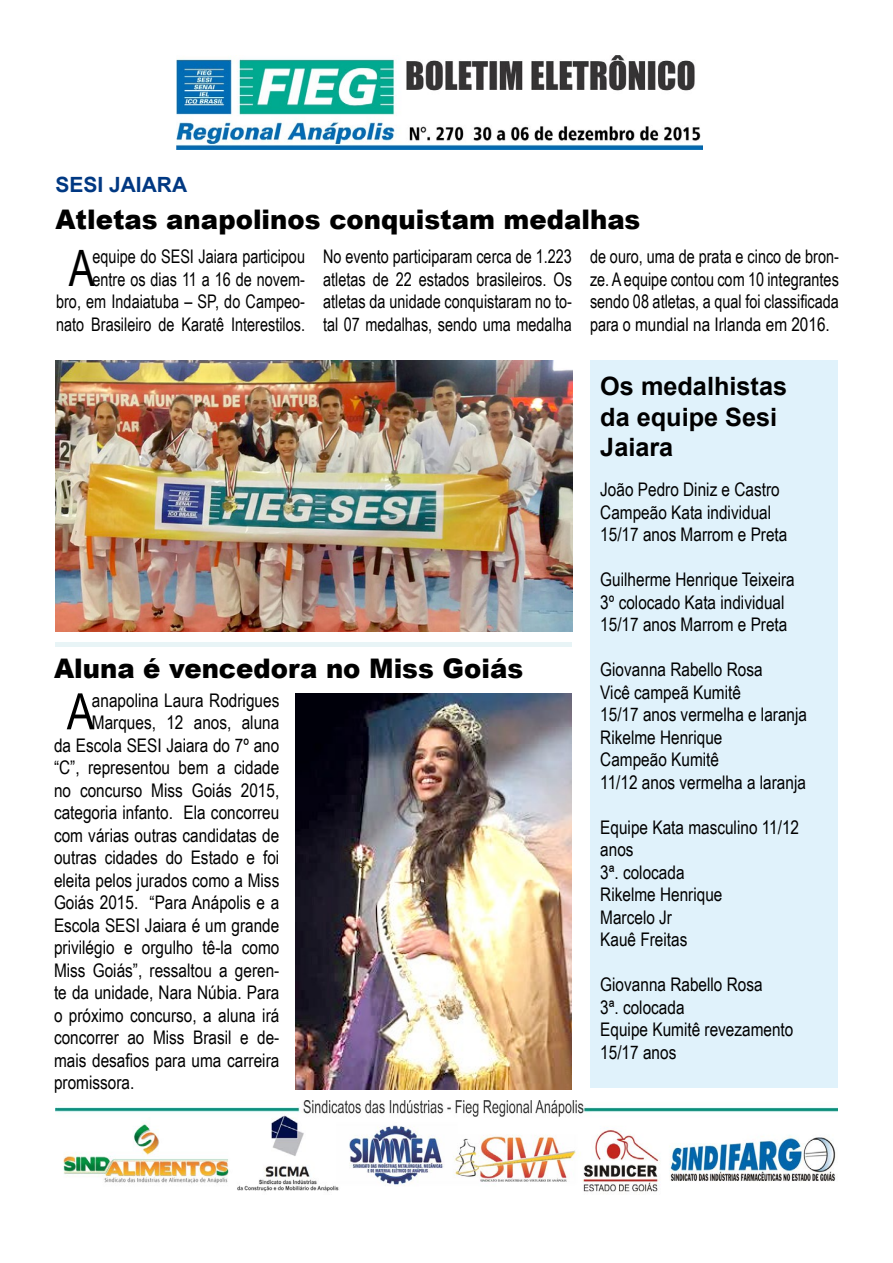
<style>
.page{position:relative;width:893px;height:1263px;background:#fff}
.page>*{position:absolute;margin:0;border:0;box-sizing:border-box;transform-origin:0 0}
.t1{font:50.25px "Arial Narrow";color:#000;scale:.94 1}
.t2{font:50.25px "Arial Narrow";color:#000}
.t3{font:27px "Arial MT Black";color:#000;scale:.96 1}
.t4{font:700 25.2px/30.3px "Arial";color:#000}
.t5{font:700 21px "Arial";color:#003882}
.t6{font:18.75px/22.5px "Arial Narrow";color:#000}
.t7{font:18.75px/22.5px "Arial Narrow";color:#000;text-align:justify;scale:.94 1}
</style>
<div class="page">
<img style="left:177px;top:55px;width:525px;height:94px">
<img style="left:55px;top:1100px;width:782px;height:92px">
<div style="left:591px;top:360px;width:247px;height:728px;background:#e0f2fb"></div>
<hr style="left:55px;top:642px;width:517px;height:4px;background:#e8f4f6">
<img style="left:55px;top:360px;width:517px;height:271px">
<img style="left:296px;top:693px;width:275px;height:396px">
<p class="t5" style="left:55px;top:170px;width:133px">SESI JAIARA</p>
<h2 class="t3" style="left:55px;top:202px;width:611px">Atletas anapolinos conquistam medalhas</h2>
<p class="t7" style="left:56px;top:245px;width:266px;text-align:right">equipe do SESI Jaiara participou entre os dias 11 a 16 de novem-<br>bro, em Indaiatuba – SP, do Campeo&shy;nato Brasileiro de Karatê Interestilos.</p>
<p class="t7" style="left:323px;top:245px;width:266px">No evento participaram cerca de 1.223 atletas de 22 estados brasileiros. Os atletas da unidade conquistaram no to&shy;tal 07 medalhas, sendo uma medalha</p>
<p class="t7" style="left:590px;top:245px;width:266px">de ouro, uma de prata e cinco de bron&shy;ze. A equipe contou com 10 integrantes sendo 08 atletas, a qual foi classificada para o mundial na Irlanda em 2016.</p>
<h1 class="t1" style="left:69px;top:231px;width:29px">A</h1>
<h2 class="t3" style="left:54px;top:651px;width:490px">Aluna é vencedora no Miss Goiás</h2>
<h1 class="t2" style="left:67px;top:675px;width:29px">A</h1>
<p class="t6" style="left:92px;top:688px;width:189px">anapolina Laura Rodrigues</p>
<p class="t6" style="left:92px;top:711px;width:189px">Marques, 12 anos, aluna</p>
<p class="t6" style="left:54px;top:733px;width:227px">da Escola SESI Jaiara do 7º ano</p>
<p class="t6" style="left:54px;top:756px;width:227px">“C”, representou bem a cidade</p>
<p class="t6" style="left:54px;top:778px;width:227px">no concurso Miss Goiás 2015,</p>
<p class="t6" style="left:54px;top:801px;width:227px">categoria infanto. Ela concorreu</p>
<p class="t6" style="left:54px;top:823px;width:227px">com várias outras candidatas de</p>
<p class="t6" style="left:54px;top:846px;width:227px">outras cidades do Estado e foi</p>
<p class="t6" style="left:54px;top:868px;width:227px">eleita pelos jurados como a Miss</p>
<p class="t6" style="left:54px;top:891px;width:227px">Goiás 2015. “Para Anápolis e a</p>
<p class="t6" style="left:54px;top:913px;width:227px">Escola SESI Jaiara é um grande</p>
<p class="t6" style="left:54px;top:936px;width:227px">privilégio e orgulho tê-la como</p>
<p class="t6" style="left:54px;top:958px;width:227px">Miss Goiás”, ressaltou a geren-</p>
<p class="t6" style="left:54px;top:981px;width:227px">te da unidade, Nara Núbia. Para</p>
<p class="t6" style="left:54px;top:1003px;width:227px">o próximo concurso, a aluna irá</p>
<p class="t6" style="left:54px;top:1026px;width:227px">concorrer ao Miss Brasil e de-</p>
<p class="t6" style="left:54px;top:1048px;width:227px">mais desafios para uma carreira</p>
<p class="t6" style="left:54px;top:1071px;width:82px">promissora.</p>
<h3 class="t4" style="left:600px;top:372px;width:188px">Os medalhistas da equipe Sesi<br>Jaiara</h3>
<p class="t6" style="left:600px;top:477px;width:189px">João Pedro Diniz e Castro<br>Campeão Kata individual<br>15/17 anos Marrom e Preta</p>
<p class="t6" style="left:600px;top:567px;width:196px">Guilherme Henrique Teixeira<br>3º colocado Kata individual<br>15/17 anos Marrom e Preta</p>
<p class="t6" style="left:600px;top:657px;width:208px">Giovanna Rabello Rosa<br>Vicê campeã Kumitê<br>15/17 anos vermelha e laranja<br>Rikelme Henrique<br>Campeão Kumitê<br>11/12 anos vermelha a laranja</p>
<p class="t6" style="left:600px;top:815px;width:200px">Equipe Kata masculino 11/12 anos<br>3ª. colocada<br>Rikelme Henrique<br>Marcelo Jr<br>Kauê Freitas</p>
<p class="t6" style="left:600px;top:972px;width:195px">Giovanna Rabello Rosa<br>3ª. colocada<br>Equipe Kumitê revezamento<br>15/17 anos</p>
</div>
